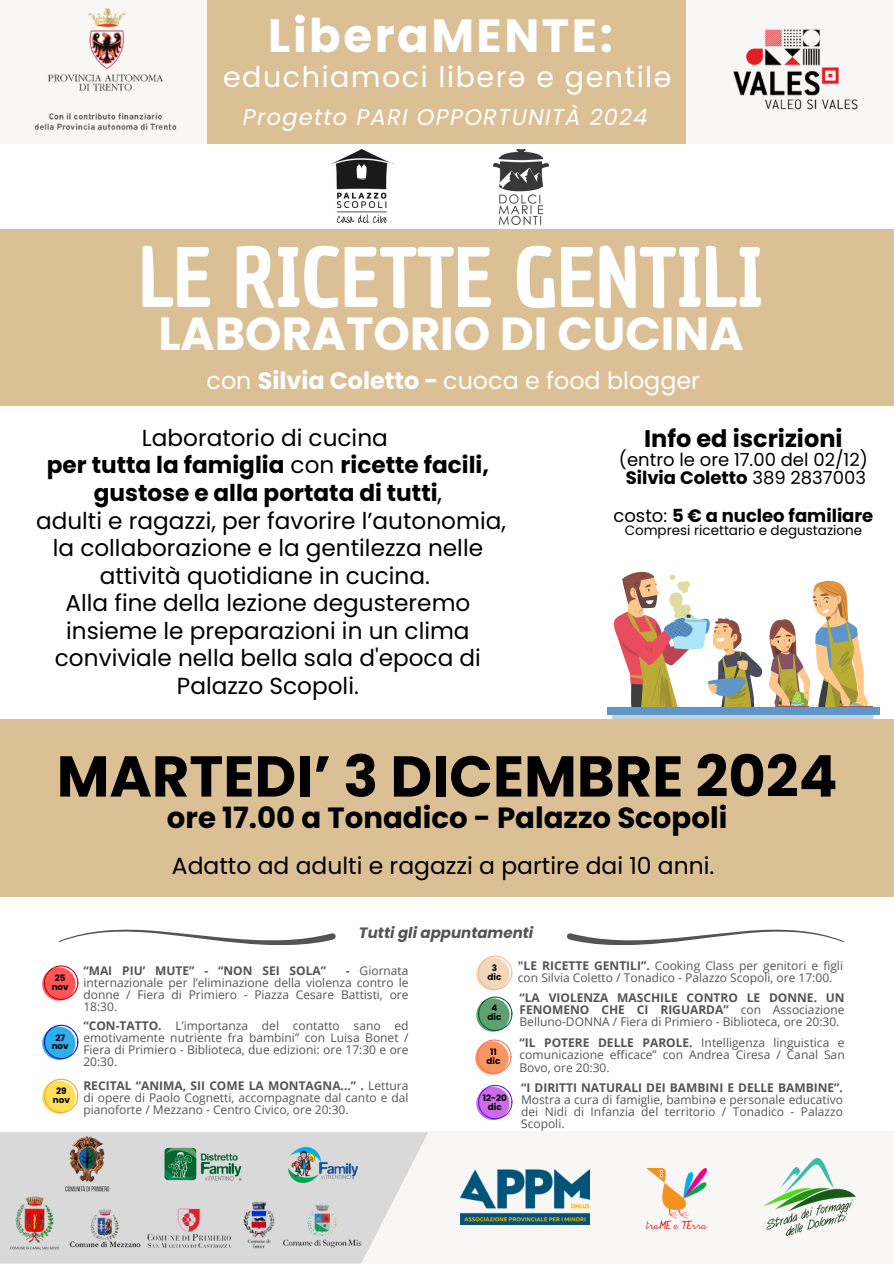
<style>
.page{position:relative;width:894px;height:1264px;background:#fff}
.page>*{position:absolute;margin:0;border:0;box-sizing:border-box;transform-origin:0 0}
.t1{font:79.5px "Chau Philomene One";color:#fff}
.t2{font:700 57.45px "Poppins";color:#000}
.t3{font:700 46.5px "Poppins";letter-spacing:.055em;color:#fff}
.t4{font:700 46.35px "Poppins";color:#fff}
.t5{font:700 29.25px "Poppins";color:#000}
.t6{font:28.5px "Poppins";letter-spacing:.055em;color:#fff}
.t7{font:700 24px "Poppins";color:#000}
.t8{font:23.85px "Poppins";color:#fff}
.t9{font:23.4px "Poppins";color:#000}
.t10{font:23.25px/27.6px "Poppins";color:#000;text-align:center}
.t11{font:italic 22.5px "Poppins";letter-spacing:.055em;color:#fff}
.t12{font:18px/17.7px "Poppins";color:#000;text-align:center}
.t13{font:700 18px "Poppins";color:#000}
.t14{font:italic 700 15px "Poppins";color:#545454}
.t15{font:13.5px "Poppins";color:#000}
.t16{font:12px/12px "Open Sans";color:#545454;text-align:justify}
.t17{font:700 12px "Open Sans";color:#545454}
.t18{font:700 8.85px "Poppins";color:#000}
.s1{font-weight:700}
.s2{font-weight:400}
.s3{font-family:"Noto Sans"}
</style>
<div class="page">
<div style="left:0;top:0;width:893px;height:143px;background:#f8f7f5"></div>
<div style="left:208px;top:0;width:477px;height:143px;background:#dbc096"></div>
<div style="left:0;top:1130px;width:893px;height:133px;background:#f8f7f5"></div>
<svg style="left:0;top:1132px;width:428px;height:131px;background:#ddd"></svg>
<img style="left:148px;top:1208px;width:82px;height:39px">
<img style="left:5px;top:1196px;width:59px;height:53px">
<img style="left:68px;top:1208px;width:74px;height:42px">
<img style="left:232px;top:1196px;width:51px;height:56px">
<img style="left:61px;top:1133px;width:53px;height:60px">
<img style="left:288px;top:1147px;width:70px;height:35px">
<img style="left:281px;top:1203px;width:82px;height:46px">
<img style="left:733px;top:29px;width:125px;height:81px">
<img style="left:646px;top:1168px;width:60px;height:60px">
<img style="left:34px;top:8px;width:143px;height:123px">
<img style="left:156px;top:1136px;width:92px;height:57px">
<img style="left:763px;top:1158px;width:92px;height:77px">
<svg style="left:612px;top:571px;width:261px;height:148px"></svg>
<div style="left:607px;top:708px;width:272px;height:7px;background:#5e95ca"></div>
<div style="left:0;top:719px;width:893px;height:177px;background:#dbc096"></div>
<img style="left:460px;top:1169px;width:129px;height:55px">
<div style="left:0;top:229px;width:893px;height:176px;background:#dbc096"></div>
<img style="left:331px;top:150px;width:63px;height:72px">
<img style="left:493px;top:150px;width:55px;height:74px">
<div style="left:476px;top:957px;width:33px;height:33px;background:#f1d7bc;border-radius:50%"></div>
<svg style="left:478px;top:955px;width:34px;height:35px"></svg>
<svg style="left:475px;top:1041px;width:33px;height:33px"></svg>
<svg style="left:477px;top:1039px;width:34px;height:34px"></svg>
<svg style="left:476px;top:998px;width:33px;height:33px"></svg>
<svg style="left:478px;top:996px;width:34px;height:35px"></svg>
<svg style="left:58px;top:929px;width:278px;height:15px"></svg>
<svg style="left:567px;top:929px;width:276px;height:15px"></svg>
<svg style="left:476px;top:1086px;width:33px;height:33px"></svg>
<svg style="left:478px;top:1084px;width:34px;height:35px"></svg>
<svg style="left:42px;top:1026px;width:33px;height:33px"></svg>
<svg style="left:44px;top:1024px;width:34px;height:35px"></svg>
<svg style="left:42px;top:1080px;width:33px;height:33px"></svg>
<svg style="left:44px;top:1078px;width:34px;height:35px"></svg>
<svg style="left:42px;top:967px;width:33px;height:33px"></svg>
<svg style="left:44px;top:965px;width:34px;height:34px"></svg>
<p class="t3" style="left:268px;top:4px;width:346px">LiberaMENTE:</p>
<p class="t6" style="left:223px;top:57px;width:450px">educhiamoci liberə e gentilə</p>
<p class="t11" style="left:243px;top:102px;width:406px">Progetto PARI OPPORTUNITÀ 2024</p>
<p class="t1" style="left:139px;top:225px;width:625px">LE RICETTE GENTILI</p>
<p class="t4" style="left:158px;top:301px;width:586px">LABORATORIO DI CUCINA</p>
<p class="t8" style="left:206px;top:364px;width:495px">con <span class="s1">Silvia Coletto -</span> cuoca e food blogger</p>
<p class="t7" style="left:644px;top:422px;width:200px">Info ed iscrizioni</p>
<p class="t12" style="left:618px;top:451px;width:250px">(entro le ore 17.00 del 02/12)<br><span class="s1">Silvia Coletto</span> 389 2837003</p>
<p class="t10" style="left:36px;top:424px;width:471px">Laboratorio di cucina<br><span class="s1">per tutta la famiglia</span> con <span class="s1">ricette facili, gustose e alla portata di tutti</span>,<br>adulti e ragazzi, per favorire l’autonomia, la collaborazione e la gentilezza nelle attività quotidiane in cucina.<br>Alla fine della lezione degusteremo insieme le preparazioni in un clima conviviale nella bella sala d'epoca di Palazzo Scopoli.</p>
<p class="t13" style="left:613px;top:503px;width:261px"><span class="s2">costo:</span> 5 € a nucleo familiare</p>
<p class="t15" style="left:624px;top:521px;width:239px">Compresi ricettario e degustazione</p>
<h6 class="t2" style="left:57px;top:736px;width:782px">MARTEDI’ 3 DICEMBRE 2024</h6>
<h6 class="t5" style="left:167px;top:797px;width:561px">ore 17.00 a Tonadico - Palazzo Scopoli</h6>
<p class="t9" style="left:172px;top:849px;width:544px">Adatto ad adulti e ragazzi a partire dai 10 anni.</p>
<p class="t18" style="left:55px;top:971px;width:12px">25</p>
<p class="t18" style="left:52px;top:980px;width:19px">nov</p>
<p class="t18" style="left:55px;top:1031px;width:11px">27</p>
<p class="t18" style="left:52px;top:1040px;width:19px">nov</p>
<p class="t18" style="left:56px;top:1085px;width:12px">29</p>
<p class="t18" style="left:53px;top:1093px;width:19px">nov</p>
<p class="t14" style="left:359px;top:921px;width:176px">Tutti gli appuntamenti</p>
<p class="t16" style="left:83px;top:964px;width:326px;text-indent:262px"><span class="s1">-</span> Giornata internazionale per l’eliminazione della violenza contro le donne / Fiera di Primiero - Piazza Cesare Battisti, ore 18:30.</p>
<p class="t17" style="left:83px;top:962px;width:244px">“MAI PIU’ MUTE” - “NON SEI SOLA”</p>
<p class="t16" style="left:83px;top:1018px;width:326px"><span class="s1">“CON-TATTO.</span> L’importanza del contatto sano ed emotivamente nutriente fra bambini” con Luisa Bonet / Fiera di Primiero - Biblioteca, due edizioni: ore 17:30 e ore 20:30.</p>
<p class="t16" style="left:83px;top:1079px;width:326px"><span class="s1">RECITAL “ANIMA, SII COME LA MONTAGNA...” .</span> Lettura di opere di Paolo Cognetti, accompagnate dal canto e dal pianoforte / Mezzano - Centro Civico, ore 20:30.</p>
<p class="t18" style="left:491px;top:961px;width:7px">3</p>
<p class="t18" style="left:487px;top:970px;width:15px">dic</p>
<p class="t18" style="left:491px;top:1002px;width:7px">4</p>
<p class="t18" style="left:487px;top:1010px;width:15px">dic</p>
<p class="t18" style="left:490px;top:1045px;width:8px">11</p>
<p class="t18" style="left:486px;top:1054px;width:15px">dic</p>
<p class="t18" style="left:482px;top:1092px;width:26px">12-20</p>
<p class="t18" style="left:488px;top:1100px;width:15px">dic</p>
<p class="t16" style="left:517px;top:959px;width:326px"><span class="s1">"LE RICETTE GENTILI”.</span> Cooking Class per genitori e figli con Silvia Coletto / Tonadico - Palazzo Scopoli, ore 17:00.</p>
<p class="t16" style="left:519px;top:991px;width:326px"><span class="s1">“LA VIOLENZA MASCHILE CONTRO LE DONNE. UN FENOMENO CHE CI RIGUARDA”</span> con Associazione Belluno-DONNA / Fiera di Primiero - Biblioteca, ore 20:30.</p>
<p class="t16" style="left:519px;top:1036px;width:326px"><span class="s1">“IL POTERE DELLE PAROLE.</span> Intelligenza linguistica e comunicazione efficace” con Andrea Ciresa / Canal San Bovo, ore 20:30.</p>
<p class="t16" style="left:521px;top:1080px;width:323px"><span class="s1">“I DIRITTI NATURALI DEI BAMBINI E DELLE BAMBINE”.<br></span>Mostra a cura di famiglie, bambin<span class="s3">ə</span> e personale educativo dei Nidi di Infanzia del territorio / Tonadico - Palazzo Scopoli.</p>
</div>
